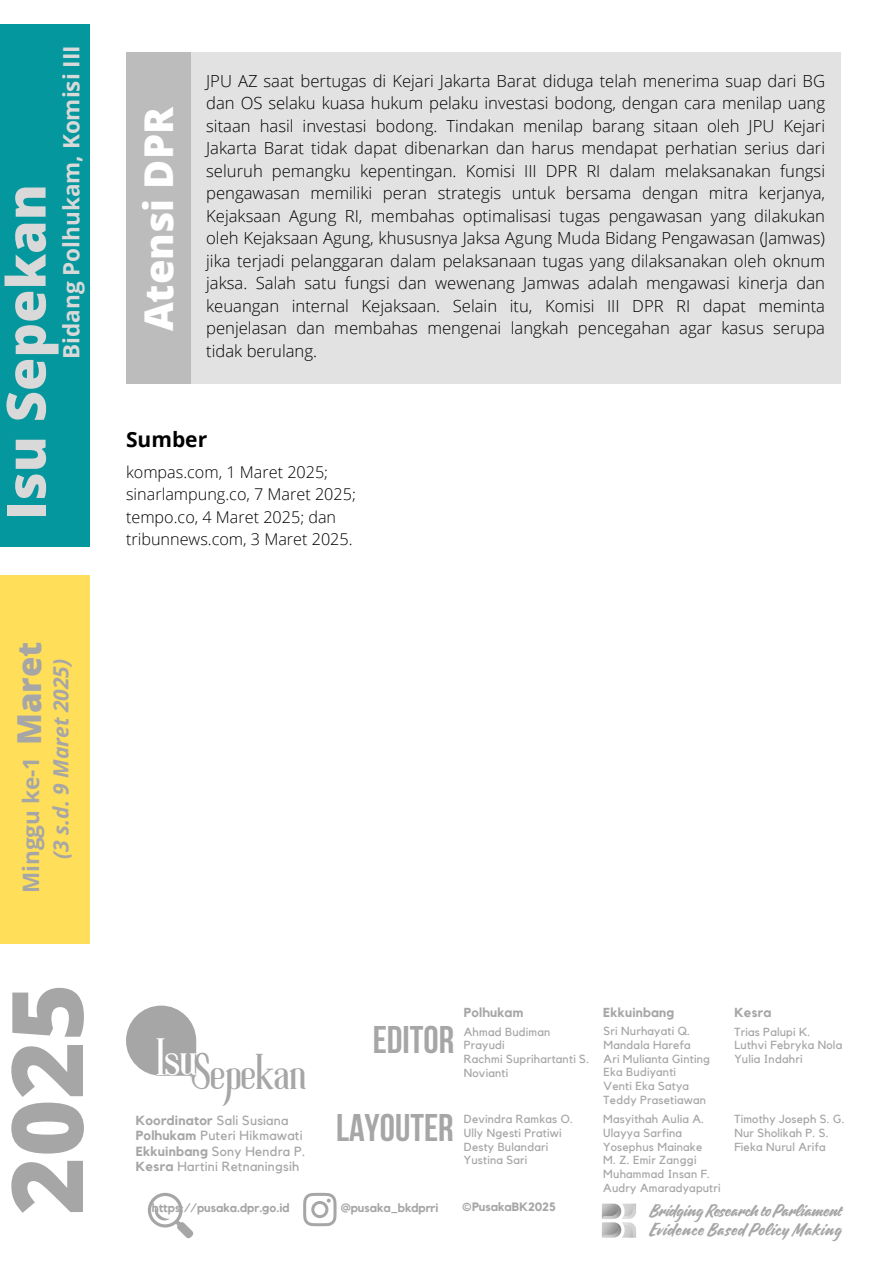
<style>
.page{position:relative;width:894px;height:1264px;background:#fff}
.page>*{position:absolute;margin:0;border:0;box-sizing:border-box;transform-origin:0 0}
.t1{font:800 98.85px "Open Sans";color:#a6a6a6}
.t2{font:800 54px "Open Sans";color:#d9d9d9}
.t3{font:47.55px "Roller Coaster";color:#fff}
.t4{font:45.3px "Roller Coaster";color:#a6a6a6}
.t5{font:800 39.75px "Open Sans";color:#fff}
.t6{font:700 38.4px "Bebas Neue";color:#a6a6a6}
.t7{font:800 33px "Open Sans";color:#a6a6a6}
.t8{font:700 22.5px "Open Sans";color:#d9d9d9}
.t9{font:700 22.5px "Open Sans";color:#a6a6a6}
.t10{font:italic 700 21px "Open Sans";color:#a6a6a6}
.t11{font:700 21px "Open Sans";color:#000}
.t12{font:16.8px "Quotes Script";letter-spacing:.045em;color:#a6a6a6}
.t13{font:300 16.65px/22.5px "Open Sans";color:#000;text-align:justify}
.t14{font:16.65px "Quotes Script";color:#a6a6a6}
.t15{font:300 16.2px "Open Sans";color:#000}
.t16{font:13.2px "Kollektif";letter-spacing:.02em;color:#a6a6a6}
.t17{font:700 13.2px "Kollektif";letter-spacing:.02em;color:#a6a6a6}
.t18{font:700 13.05px "Kollektif";letter-spacing:.02em;color:#a6a6a6}
.t19{font:700 12px "Kollektif";color:#a6a6a6}
.t20{font:11.7px "Kollektif";letter-spacing:.02em;color:#a6a6a6}
.s1{font-weight:400}
.s2{font-weight:700}
</style>
<div class="page">
<div style="left:0;top:25px;width:89px;height:522px;background:#04979d"></div>
<div style="left:0;top:575px;width:89px;height:368px;background:#ffde59"></div>
<svg style="left:126px;top:1005px;width:70px;height:70px"></svg>
<svg style="left:303px;top:1192px;width:33px;height:34px"></svg>
<svg style="left:148px;top:1192px;width:45px;height:46px"></svg>
<img style="left:601px;top:1203px;width:35px;height:35px">
<div style="left:126px;top:52px;width:65px;height:331px;background:#bcbcbc"></div>
<div style="left:191px;top:52px;width:649px;height:331px;background:#e2e2e2"></div>
<p class="t8" style="left:55px;top:359px;width:315px;rotate:-90deg">Bidang Polhukam, Komisi III</p>
<h2 class="t2" style="left:-12px;top:520px;width:337px;rotate:-90deg">Isu Sepekan</h2>
<p class="t7" style="left:6px;top:745px;width:105px;rotate:-90deg">Maret</p>
<p class="t9" style="left:15px;top:893px;width:138px;rotate:-90deg">Minggu ke-1</p>
<p class="t10" style="left:46px;top:858px;width:203px;rotate:-90deg">(3 s.d. 9 Maret 2025)</p>
<p class="t1" style="left:-23px;top:1214px;width:233px;rotate:-90deg">2025</p>
<p class="t5" style="left:131px;top:331px;width:226px;rotate:-90deg">Atensi DPR</p>
<p class="t13" style="left:206px;top:69px;width:620px">JPU AZ saat bertugas di Kejari Jakarta Barat diduga telah menerima suap dari BG dan OS selaku kuasa hukum pelaku investasi bodong, dengan cara menilap uang sitaan hasil investasi bodong. Tindakan menilap barang sitaan oleh JPU Kejari Jakarta Barat tidak dapat dibenarkan dan harus mendapat perhatian serius dari seluruh pemangku kepentingan. Komisi III DPR RI dalam melaksanakan fungsi pengawasan memiliki peran strategis untuk bersama dengan mitra kerjanya, Kejaksaan Agung RI, membahas optimalisasi tugas pengawasan yang dilakukan oleh Kejaksaan Agung, khususnya Jaksa Agung Muda Bidang Pengawasan (Jamwas) jika terjadi pelanggaran dalam pelaksanaan tugas yang dilaksanakan oleh oknum jaksa. Salah satu fungsi dan wewenang Jamwas adalah mengawasi kinerja dan keuangan internal Kejaksaan. Selain itu, Komisi III DPR RI dapat meminta penjelasan dan membahas mengenai langkah pencegahan agar kasus serupa tidak berulang.</p>
<p class="t11" style="left:126px;top:424px;width:83px">Sumber</p>
<p class="t15" style="left:126px;top:460px;width:203px">kompas.com, 1 Maret 2025;</p>
<p class="t15" style="left:126px;top:483px;width:231px">sinarlampung.co, 7 Maret 2025;</p>
<p class="t15" style="left:126px;top:505px;width:212px">tempo.co, 4 Maret 2025; dan</p>
<p class="t15" style="left:126px;top:528px;width:228px">tribunnews.com, 3 Maret 2025.</p>
<h6 class="t3" style="left:157px;top:1039px;width:43px">Isu</h6>
<p class="t4" style="left:191px;top:1054px;width:117px">Sepekan</p>
<p class="t17" style="left:136px;top:1113px;width:154px">Koordinator <span class="s1">Sali Susiana</span></p>
<p class="t16" style="left:136px;top:1129px;width:168px"><span class="s2">Polhukam</span> Puteri Hikmawati</p>
<h5 class="t16" style="left:136px;top:1144px;width:171px"><span class="s2">Ekkuinbang</span> Sony Hendra P.</h5>
<p class="t16" style="left:136px;top:1160px;width:165px"><span class="s2">Kesra</span> Hartini Retnaningsih</p>
<p class="t19" style="left:152px;top:1202px;width:139px">https://pusaka.dpr.go.id</p>
<h5 class="t6" style="left:372px;top:1024px;width:83px">EDITOR</h5>
<p class="t18" style="left:463px;top:1006px;width:61px">Polhukam</p>
<p class="t20" style="left:463px;top:1026px;width:88px">Ahmad Budiman</p>
<p class="t20" style="left:463px;top:1039px;width:42px">Prayudi</p>
<p class="t20" style="left:463px;top:1053px;width:127px">Rachmi Suprihartanti S.</p>
<p class="t20" style="left:463px;top:1067px;width:46px">Novianti</p>
<p class="t18" style="left:603px;top:1006px;width:72px">Ekkuinbang</p>
<p class="t20" style="left:603px;top:1025px;width:88px">Sri Nurhayati Q.</p>
<p class="t20" style="left:603px;top:1039px;width:88px">Mandala Harefa</p>
<p class="t20" style="left:603px;top:1053px;width:108px">Ari Mulianta Ginting</p>
<p class="t20" style="left:603px;top:1066px;width:74px">Eka Budiyanti</p>
<p class="t20" style="left:603px;top:1080px;width:87px">Venti Eka Satya</p>
<p class="t20" style="left:603px;top:1094px;width:104px">Teddy Prasetiawan</p>
<p class="t18" style="left:734px;top:1006px;width:39px">Kesra</p>
<p class="t20" style="left:734px;top:1026px;width:77px">Trias Palupi K.</p>
<p class="t20" style="left:734px;top:1039px;width:109px">Luthvi Febryka Nola</p>
<p class="t20" style="left:734px;top:1053px;width:70px">Yulia Indahri</p>
<p class="t6" style="left:336px;top:1112px;width:119px">LAYOUTER</p>
<h1 class="t20" style="left:463px;top:1113px;width:110px">Devindra Ramkas O.</h1>
<h3 class="t20" style="left:463px;top:1127px;width:99px">Ully Ngesti Pratiwi</h3>
<h3 class="t20" style="left:463px;top:1141px;width:86px">Desty Bulandari</h3>
<p class="t20" style="left:463px;top:1154px;width:65px">Yustina Sari</p>
<p class="t20" style="left:603px;top:1113px;width:102px">Masyithah Aulia A.</p>
<h4 class="t20" style="left:603px;top:1127px;width:80px">Ulayya Sarfina</h4>
<p class="t20" style="left:603px;top:1141px;width:100px">Yosephus Mainake</p>
<p class="t20" style="left:603px;top:1154px;width:95px">M. Z. Emir Zanggi</p>
<p class="t20" style="left:603px;top:1168px;width:108px">Muhammad Insan F.</p>
<p class="t20" style="left:603px;top:1182px;width:119px">Audry Amaradyaputri</p>
<p class="t20" style="left:734px;top:1113px;width:112px">Timothy Joseph S. G.</p>
<p class="t20" style="left:734px;top:1127px;width:96px">Nur Sholikah P. S.</p>
<p class="t20" style="left:734px;top:1141px;width:93px">Fieka Nurul Arifa</p>
<p class="t19" style="left:340px;top:1202px;width:99px">@pusaka_bkdprri</p>
<p class="t19" style="left:461px;top:1201px;width:95px">©PusakaBK2025</p>
<p class="t14" style="left:649px;top:1198px;width:193px">Bridging Research to Parliament</p>
<p class="t12" style="left:649px;top:1217px;width:194px">Evidence Based Policy Making</p>
</div>
